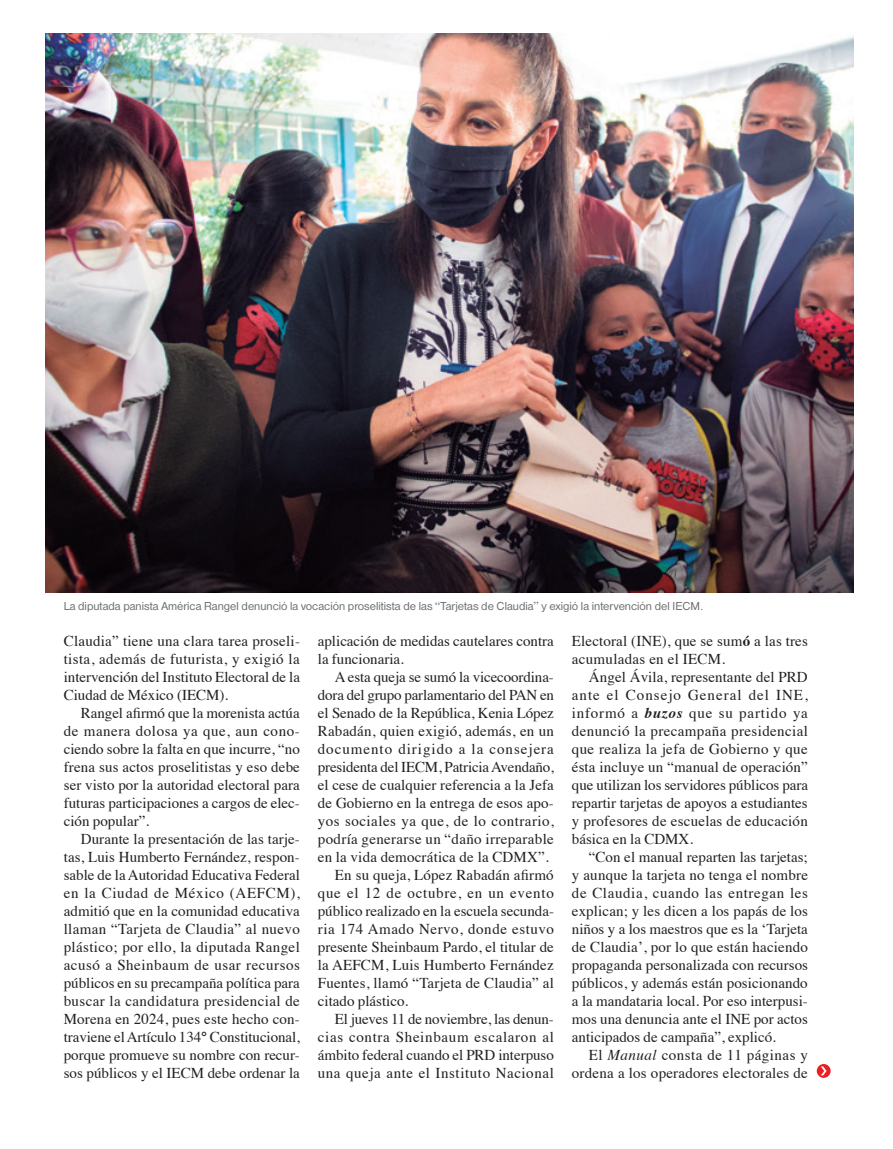
<style>
.page{position:relative;width:893px;height:1149px;background:#fff}
.page>*{position:absolute;margin:0;border:0;box-sizing:border-box;transform-origin:0 0}
.t1{font:15px/18px "Times";color:#231f20;text-align:justify}
.t2{font:15px "Times";letter-spacing:.035em;color:#231f20}
.t3{font:15px "Times";letter-spacing:.02em;color:#231f20}
.t4{font:15px "Times";letter-spacing:.04em;color:#231f20}
.t5{font:15px "Times";letter-spacing:.045em;color:#231f20}
.t6{font:15px "Times";letter-spacing:.065em;color:#231f20}
.t7{font:15px "Times";letter-spacing:.05em;color:#231f20}
.t8{font:12px "Nimbus San D";color:#6c6d70}
.s1{font-family:"Times"}
.s2{font-weight:700}
.s3{font-weight:700;font-style:italic}
.s4{font-style:italic}
</style>
<div class="page">
<svg style="left:817px;top:1063px;width:14px;height:14px"></svg>
<svg style="left:821px;top:1066px;width:6px;height:9px"></svg>
<img style="left:46px;top:33px;width:808px;height:559px">
<p class="t8" style="left:64px;top:598px;width:641px">La diputada panista América Rangel denunció la vocación proselitista de las <span class="s1">“</span>Tarjetas de Claudia<span class="s1">ˮ</span> y exigió la intervención del IECM.</p>
<p class="t1" style="left:64px;top:630px;width:238px">Claudia” tiene una clara tarea proseli&shy;tista, además de futurista, y exigió la intervención del Instituto Electoral de la Ciudad de México (IECM).</p>
<p class="t1" style="left:64px;top:702px;width:238px;text-indent:17px">Rangel afirmó que la morenista actúa de manera dolosa ya que, aun cono&shy;ciendo sobre la falta en que incurre, “no frena sus actos proselitistas y eso debe ser visto por la autoridad electoral para futuras participaciones a cargos de elec&shy;ción popular”.</p>
<p class="t1" style="left:64px;top:828px;width:238px;text-indent:17px">Durante la presentación de las tarje&shy;tas, Luis Humberto Fernández, respon&shy;sable de la Autoridad Educativa Federal en la Ciudad de México (AEFCM), admitió que en la comunidad educativa llaman “Tarjeta de Claudia” al nuevo plástico; por ello, la diputada Rangel acusó a Sheinbaum de usar recursos públicos en su precampaña política para buscar la candidatura presidencial de Morena en 2024, pues este hecho con&shy;traviene el Artículo 134<span class="s2">°</span> Constitucional, porque promueve su nombre con recur&shy;sos públicos y el IECM debe ordenar la</p>
<p class="t1" style="left:318px;top:630px;width:238px">aplicación de medidas cautelares contra la funcionaria.</p>
<p class="t1" style="left:335px;top:666px;width:221px">A esta queja se sumó la vicecoordina-</p>
<p class="t1" style="left:318px;top:684px;width:238px">dora del grupo parlamentario del PAN en</p>
<p class="t1" style="left:318px;top:702px;width:238px">el Senado de la República, Kenia López</p>
<p class="t1" style="left:318px;top:720px;width:238px">Rabadán, quien exigió, además, en un</p>
<p class="t6" style="left:318px;top:734px;width:238px">documento dirigido a la consejera</p>
<p class="t1" style="left:318px;top:756px;width:238px">presidenta del IECM, Patricia Avendaño,</p>
<p class="t1" style="left:318px;top:774px;width:238px">el cese de cualquier referencia a la Jefa</p>
<p class="t1" style="left:318px;top:792px;width:237px">de Gobierno en la entrega de esos apo-</p>
<p class="t2" style="left:318px;top:806px;width:238px">yos sociales ya que, de lo contrario,</p>
<p class="t3" style="left:318px;top:824px;width:238px">podría generarse un “daño irreparable</p>
<p class="t1" style="left:318px;top:846px;width:232px">en la vida democrática de la CDMX”.</p>
<p class="t1" style="left:335px;top:864px;width:220px">En su queja, López Rabadán afirmó</p>
<p class="t7" style="left:318px;top:878px;width:238px">que el 12 de octubre, en un evento</p>
<p class="t1" style="left:318px;top:900px;width:238px">público realizado en la escuela secunda-</p>
<p class="t2" style="left:318px;top:914px;width:238px">ria 174 Amado Nervo, donde estuvo</p>
<p class="t1" style="left:318px;top:936px;width:237px">presente Sheinbaum Pardo, el titular de</p>
<p class="t1" style="left:318px;top:954px;width:237px">la AEFCM, Luis Humberto Fernández</p>
<p class="t1" style="left:318px;top:972px;width:238px">Fuentes, llamó “Tarjeta de Claudia” al</p>
<p class="t1" style="left:318px;top:990px;width:92px">citado plástico.</p>
<p class="t1" style="left:335px;top:1008px;width:221px">El jueves 11 de noviembre, las denun-</p>
<p class="t5" style="left:318px;top:1022px;width:238px">cias contra Sheinbaum escalaron al</p>
<p class="t1" style="left:318px;top:1044px;width:238px">ámbito federal cuando el PRD interpuso</p>
<p class="t4" style="left:318px;top:1058px;width:237px">una queja ante el Instituto Nacional</p>
<p class="t1" style="left:572px;top:630px;width:238px">Electoral (INE), que se sum<span class="s2">ó</span> a las tres acumuladas en el IECM.</p>
<p class="t1" style="left:572px;top:666px;width:238px;text-indent:17px">Ángel Ávila, representante del PRD ante el Consejo General del INE, informó a <span class="s3">buzos</span> que su partido ya denunció la precampaña presidencial que realiza la jefa de Gobierno y que ésta incluye un “manual de operación” que utilizan los servidores públicos para repartir tarjetas de apoyos a estudiantes y profesores de escuelas de educación básica en la CDMX.</p>
<p class="t1" style="left:572px;top:846px;width:238px;text-indent:17px">“Con el manual reparten las tarjetas; y aunque la tarjeta no tenga el nombre de Claudia, cuando las entregan les explican; y les dicen a los papás de los niños y a los maestros que es la ‘Tarjeta de Claudia’, por lo que están haciendo propaganda personalizada con recursos públicos, y además están posicionando a la mandataria local. Por eso interpusi&shy;mos una denuncia ante el INE por actos anticipados de campaña”, explicó.</p>
<p class="t1" style="left:572px;top:1044px;width:238px;text-align:right">El <span class="s4">Manual</span> consta de 11 páginas y ordena a los operadores electorales de</p>
</div>
